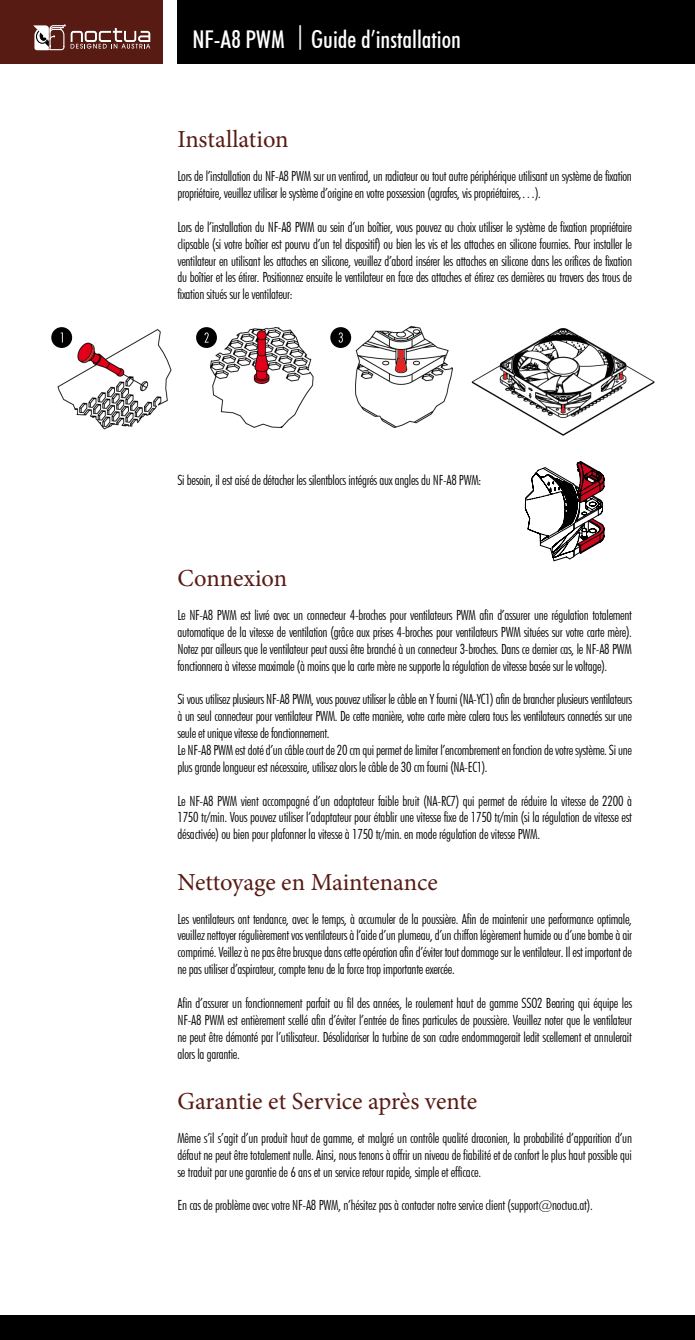
<style>
.page{position:relative;width:695px;height:1340px;background:#fff}
.page>*{position:absolute;margin:0;border:0;box-sizing:border-box;transform-origin:0 0}
.t1{font:24.5px "Minion Pro";color:#571b13}
.t2{font:500 condensed 24.5px "Futura BT";color:#fff}
.t3{font:300 condensed 14px/16.8px "Futura BT";letter-spacing:-.02em;color:#000;text-align:justify}
</style>
<div class="page">
<div style="left:177px;top:0;width:517px;height:63px;background:#000"></div>
<div style="left:0;top:0;width:162px;height:63px;background:#571b13"></div>
<div style="left:0;top:1315px;width:694px;height:24px;background:#000"></div>
<svg style="left:33px;top:24px;width:117px;height:27px"></svg>
<svg style="left:51px;top:327px;width:21px;height:21px"></svg>
<div style="left:330px;top:327px;width:21px;height:21px;background:#000;border-radius:50%"></div>
<svg style="left:338px;top:332px;width:5px;height:11px"></svg>
<div style="left:196px;top:327px;width:21px;height:21px;background:#000;border-radius:50%"></div>
<svg style="left:204px;top:332px;width:5px;height:10px"></svg>
<img style="left:355px;top:327px;width:97px;height:100px">
<img style="left:210px;top:328px;width:103px;height:100px">
<img style="left:55px;top:327px;width:117px;height:103px">
<img style="left:471px;top:328px;width:184px;height:108px">
<svg style="left:524px;top:461px;width:81px;height:101px"></svg>
<h1 class="t2" style="left:192px;top:24px;width:270px">NF-A8 PWM | Guide d’installation</h1>
<h1 class="t1" style="left:177px;top:123px;width:113px">Installation</h1>
<p class="t3" style="left:177px;top:168px;width:456px">Lors de l’installation du NF-A8 PWM sur un ventirad, un radiateur ou tout autre périphérique utilisant un système de fixation propriétaire, veuillez utiliser le système d’origine en votre possession (agrafes, vis propriétaires,…).</p>
<p class="t3" style="left:177px;top:218px;width:456px">Lors de l’installation du NF-A8 PWM au sein d’un boîtier, vous pouvez au choix utiliser le système de fixation propriétaire clipsable (si votre boîtier est pourvu d’un tel dispositif) ou bien les vis et les attaches en silicone fournies. Pour installer le ventilateur en utilisant les attaches en silicone, veuillez d’abord insérer les attaches en silicone dans les orifices de fixation du boîtier et les étirer. Positionnez ensuite le ventilateur en face des attaches et étirez ces dernières au travers des trous de fixation situés sur le ventilateur:</p>
<p class="t3" style="left:177px;top:471px;width:305px">Si besoin, il est aisé de détacher les silentblocs intégrés aux angles du NF-A8 PWM:</p>
<h1 class="t1" style="left:177px;top:562px;width:111px">Connexion</h1>
<p class="t3" style="left:177px;top:606px;width:456px">Le NF-A8 PWM est livré avec un connecteur 4-broches pour ventilateurs PWM afin d’assurer une régulation totalement automatique de la vitesse de ventilation (grâce aux prises 4-broches pour ventilateurs PWM situées sur votre carte mère).<br>Notez par ailleurs que le ventilateur peut aussi être branché à un connecteur 3-broches. Dans ce dernier cas, le NF-A8 PWM fonctionnera à vitesse maximale (à moins que la carte mère ne supporte la régulation de vitesse basée sur le voltage).</p>
<p class="t3" style="left:177px;top:690px;width:456px;text-align:left">Si vous utilisez plusieurs NF-A8 PWM, vous pouvez utiliser le câble en Y fourni (NA-YC1) afin de brancher plusieurs ventilateurs à un seul connecteur pour ventilateur PWM. De cette manière, votre carte mère calera tous les ventilateurs connectés sur une seule et unique vitesse de fonctionnement.<br>Le NF-A8 PWM est doté d’un câble court de 20 cm qui permet de limiter l’encombrement en fonction de votre système. Si une plus grande longueur est nécessaire, utilisez alors le câble de 30 cm fourni (NA-EC1).</p>
<p class="t3" style="left:177px;top:792px;width:456px">Le NF-A8 PWM vient accompagné d’un adaptateur faible bruit (NA-RC7) qui permet de réduire la vitesse de 2200 à 1750 tr/min. Vous pouvez utiliser l’adaptateur pour établir une vitesse fixe de 1750 tr/min (si la régulation de vitesse est désactivée) ou bien pour plafonner la vitesse à 1750 tr/min. en mode régulation de vitesse PWM.</p>
<h1 class="t1" style="left:177px;top:865px;width:262px">Nettoyage en Maintenance</h1>
<p class="t3" style="left:177px;top:910px;width:456px">Les ventilateurs ont tendance, avec le temps, à accumuler de la poussière. Afin de maintenir une performance optimale, veuillez nettoyer régulièrement vos ventilateurs à l’aide d’un plumeau, d’un chiffon légèrement humide ou d’une bombe à air comprimé. Veillez à ne pas être brusque dans cette opération afin d’éviter tout dommage sur le ventilateur. Il est important de ne pas utiliser d’aspirateur, compte tenu de la force trop importante exercée.</p>
<p class="t3" style="left:177px;top:994px;width:456px">Afin d’assurer un fonctionnement parfait au fil des années, le roulement haut de gamme SSO2 Bearing qui équipe les NF-A8 PWM est entièrement scellé afin d’éviter l’entrée de fines particules de poussière. Veuillez noter que le ventilateur ne peut être démonté par l’utilisateur. Désolidariser la turbine de son cadre endommagerait ledit scellement et annulerait alors la garantie.</p>
<h1 class="t1" style="left:177px;top:1084px;width:301px">Garantie et Service après vente</h1>
<p class="t3" style="left:177px;top:1129px;width:456px">Même s’il s’agit d’un produit haut de gamme, et malgré un contrôle qualité draconien, la probabilité d’apparition d’un défaut ne peut être totalement nulle. Ainsi, nous tenons à offrir un niveau de fiabilité et de confort le plus haut possible qui se traduit par une garantie de 6 ans et un service retour rapide, simple et efficace.</p>
<p class="t3" style="left:177px;top:1196px;width:417px">En cas de problème avec votre NF-A8 PWM, n’hésitez pas à contacter notre service client (support@noctua.at).</p>
</div>
